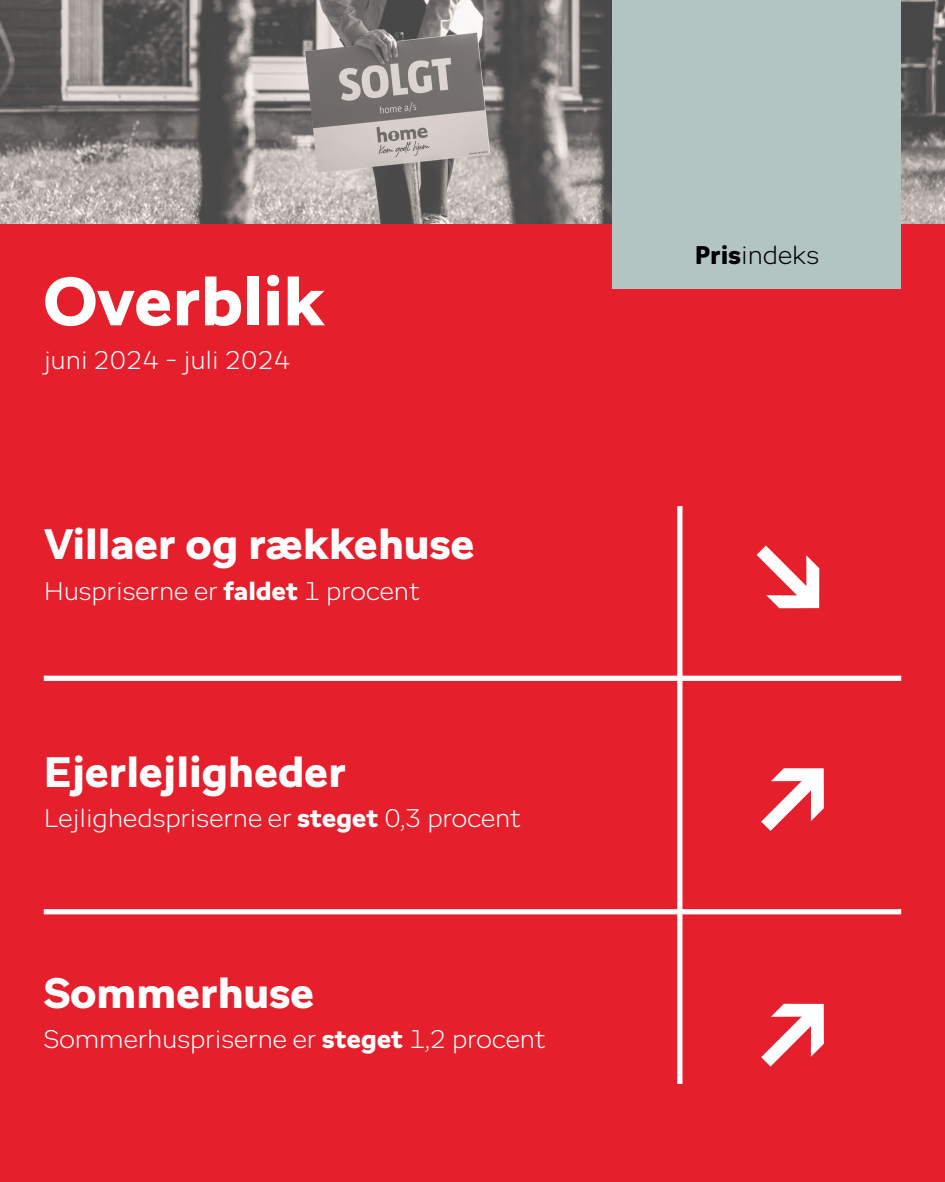
<style>
.page{position:relative;width:945px;height:1182px;background:#fff}
.page>*{position:absolute;margin:0;border:0;box-sizing:border-box;transform-origin:0 0}
.t1{font:900 70px "Home";color:#fff}
.t2{font:900 43.75px "Home";color:#fff}
.t3{font:300 26.25px "Home";color:#fff}
.t4{font:300 26.25px "Home";color:#000}
.s1{font-weight:900}
</style>
<div class="page">
<div style="left:0;top:0;width:945px;height:1181px;background:#e51f2b"></div>
<div style="left:44px;top:675px;width:857px;height:5px;background:#fff"></div>
<div style="left:677px;top:506px;width:5px;height:577px;background:#fff"></div>
<div style="left:44px;top:909px;width:857px;height:5px;background:#fff"></div>
<img style="left:0;top:0;width:945px;height:223px">
<div style="left:612px;top:0;width:289px;height:289px;background:#b3c5c2"></div>
<h1 class="t1" style="left:44px;top:257px;width:283px">Overblik</h1>
<p class="t3" style="left:44px;top:344px;width:248px">juni 2024 - juli 2024</p>
<h2 class="t2" style="left:44px;top:517px;width:432px">Villaer og rækkehuse</h2>
<p class="t3" style="left:44px;top:574px;width:378px">Huspriserne er <span class="s1">faldet</span> 1 procent</p>
<h2 class="t2" style="left:44px;top:744px;width:304px">Ejerlejligheder</h2>
<p class="t3" style="left:44px;top:802px;width:479px">Lejlighedspriserne er <span class="s1">steget</span> 0,3 procent</p>
<h2 class="t2" style="left:44px;top:965px;width:272px">Sommerhuse</h2>
<p class="t3" style="left:44px;top:1023px;width:503px">Sommerhuspriserne er <span class="s1">steget</span> 1,2 procent</p>
<p class="t4" style="left:695px;top:239px;width:126px"><span class="s1">Pris</span>indeks</p>
</div>
